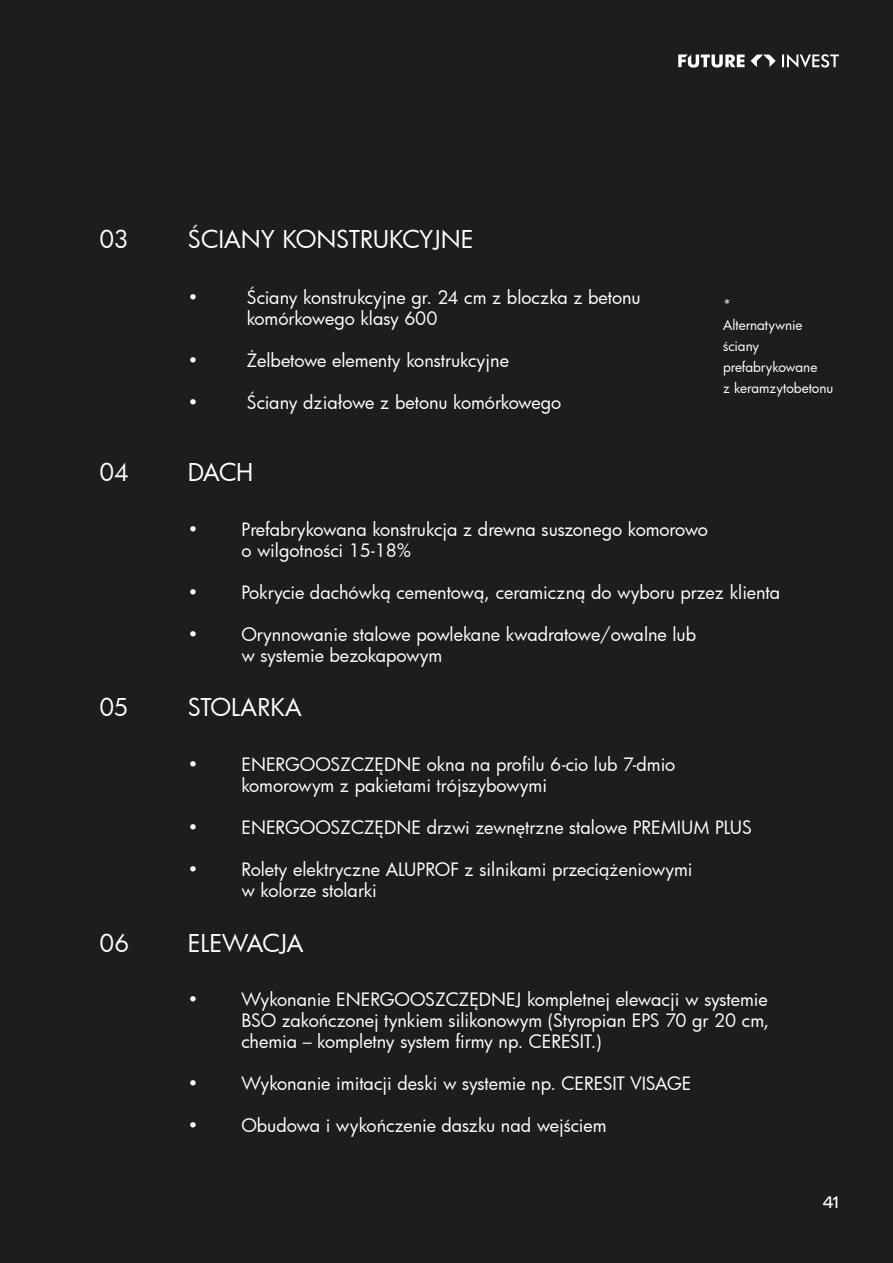
<style>
.page{position:relative;width:893px;height:1263px;background:#1d1d1b}
.page>*{position:absolute;margin:0;border:0;box-sizing:border-box;transform-origin:0 0}
.t1{font:24px "Futura";color:#fff}
.t2{font:18px/21px "Futura";color:#fff}
.t3{font:16.5px "NAMU Pro";color:#fff}
.t4{font:13.5px/21px "Futura";letter-spacing:-.005em;color:#fff}
</style>
<div class="page">
<svg style="left:678px;top:54px;width:161px;height:14px"></svg>
<h1 class="t1" style="left:100px;top:223px;width:30px">03</h1>
<h1 class="t1" style="left:188px;top:223px;width:287px">ŚCIANY KONSTRUKCYJNE</h1>
<p class="t2" style="left:247px;top:286px;width:396px">Ściany konstrukcyjne gr. 24 cm z bloczka z betonu komórkowego klasy 600</p>
<p class="t2" style="left:247px;top:349px;width:264px">Żelbetowe elementy konstrukcyjne</p>
<p class="t2" style="left:247px;top:391px;width:316px">Ściany działowe z betonu komórkowego</p>
<p class="t2" style="left:188px;top:286px;width:12px">•</p>
<p class="t2" style="left:188px;top:349px;width:12px">•</p>
<p class="t2" style="left:188px;top:391px;width:12px">•</p>
<h1 class="t1" style="left:100px;top:456px;width:31px">04</h1>
<h1 class="t1" style="left:188px;top:456px;width:67px">DACH</h1>
<p class="t4" style="left:723px;top:293px;width:112px">*<br>Alternatywnie ściany prefabrykowane<br>z keramzytobetonu</p>
<h1 class="t1" style="left:100px;top:691px;width:31px">05</h1>
<h1 class="t1" style="left:100px;top:927px;width:31px">06</h1>
<p class="t2" style="left:188px;top:518px;width:12px">•</p>
<p class="t2" style="left:188px;top:581px;width:12px">•</p>
<p class="t2" style="left:188px;top:623px;width:12px">•</p>
<p class="t2" style="left:241px;top:518px;width:468px">Prefabrykowana konstrukcja z drewna suszonego komorowo o wilgotności 15-18%</p>
<p class="t2" style="left:241px;top:581px;width:540px">Pokrycie dachówką cementową, ceramiczną do wyboru przez klienta</p>
<p class="t2" style="left:241px;top:623px;width:456px">Orynnowanie stalowe powlekane kwadratowe/owalne lub w systemie bezokapowym</p>
<h1 class="t1" style="left:188px;top:691px;width:116px">STOLARKA</h1>
<p class="t2" style="left:188px;top:754px;width:12px">•</p>
<p class="t2" style="left:188px;top:817px;width:12px">•</p>
<p class="t2" style="left:188px;top:859px;width:12px">•</p>
<p class="t2" style="left:241px;top:754px;width:435px">ENERGOOSZCZĘDNE okna na profilu 6-cio lub 7-dmio komorowym z pakietami trójszybowymi</p>
<p class="t2" style="left:241px;top:817px;width:512px">ENERGOOSZCZĘDNE drzwi zewnętrzne stalowe PREMIUM PLUS</p>
<p class="t2" style="left:241px;top:859px;width:453px">Rolety elektryczne ALUPROF z silnikami przeciążeniowymi w kolorze stolarki</p>
<h1 class="t1" style="left:188px;top:927px;width:117px">ELEWACJA</h1>
<p class="t2" style="left:188px;top:989px;width:12px">•</p>
<p class="t2" style="left:188px;top:1073px;width:12px">•</p>
<p class="t2" style="left:188px;top:1115px;width:12px">•</p>
<p class="t2" style="left:241px;top:989px;width:529px;text-align:justify">Wykonanie ENERGOOSZCZĘDNEJ kompletnej elewacji w systemie BSO zakończonej tynkiem silikonowym (Styropian EPS 70 gr 20 cm, chemia – kompletny system firmy np. CERESIT.)</p>
<p class="t2" style="left:241px;top:1073px;width:451px">Wykonanie imitacji deski w systemie np. CERESIT VISAGE</p>
<p class="t2" style="left:241px;top:1115px;width:367px">Obudowa i wykończenie daszku nad wejściem</p>
<p class="t3" style="left:823px;top:1191px;width:17px">41</p>
</div>
